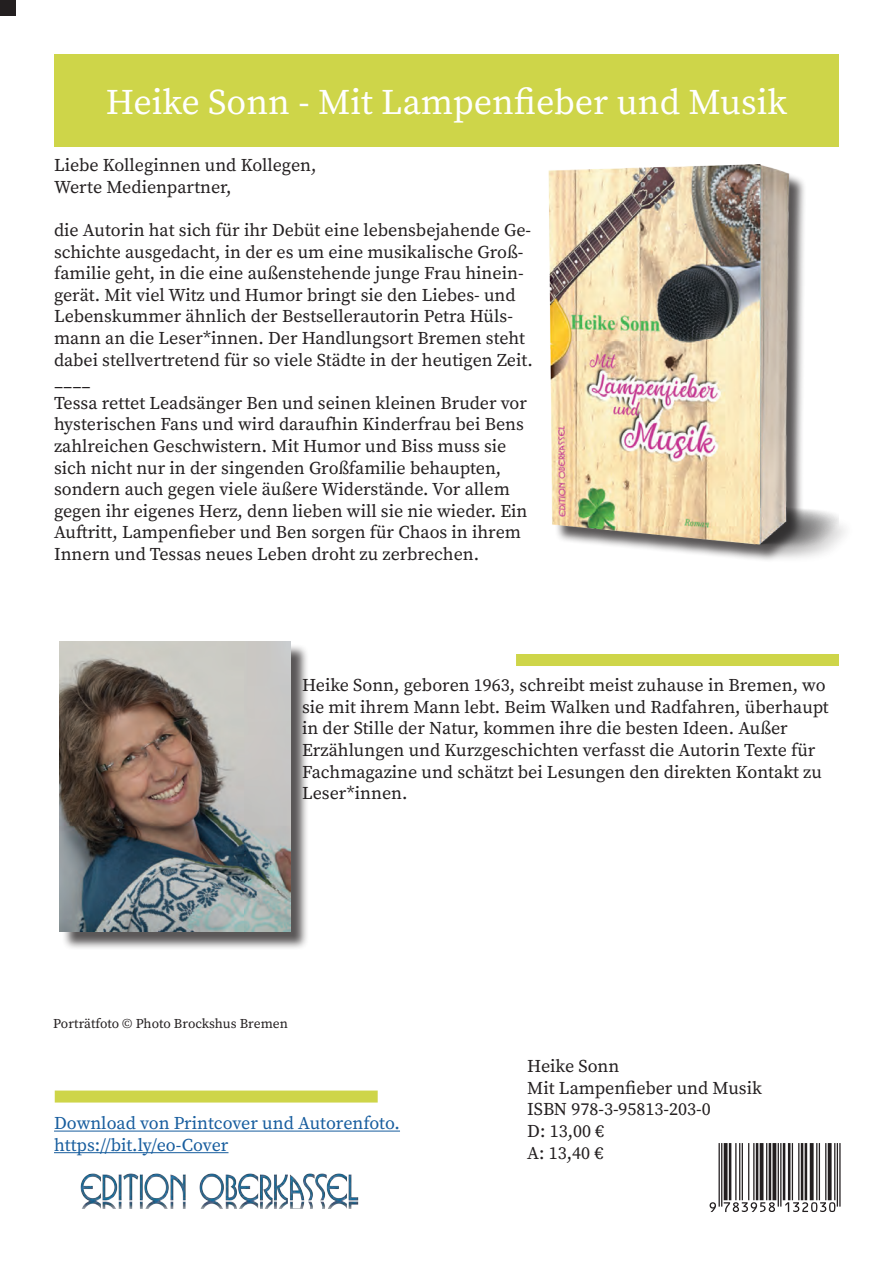
<style>
.page{position:relative;width:893px;height:1263px;background:#fff}
.page>*{position:absolute;margin:0;border:0;box-sizing:border-box;transform-origin:0 0}
.t1{font:36px "Source Serif Pro";color:#fff}
.t2{font:18px/21.6px "Source Serif Pro";color:#231f20}
.t3{font:18px/21.6px "Source Serif Pro";color:#175d9e}
.t4{font:13.5px "Source Serif Pro";color:#231f20}
</style>
<div class="page">
<div style="left:54px;top:54px;width:785px;height:93px;background:#ced549"></div>
<img style="left:80px;top:1173px;width:279px;height:36px">
<hr style="left:54px;top:1130px;width:346px;height:1px;background:#175d9e">
<hr style="left:54px;top:1152px;width:174px;height:1px;background:#175d9e">
<div style="left:516px;top:654px;width:323px;height:12px;background:#ced549"></div>
<div style="left:55px;top:1090px;width:323px;height:12px;background:#ced549"></div>
<div style="left:0;top:0;width:15px;height:15px;background:#231f20"></div>
<hr style="left:839px;top:1143px;width:2px;height:63px;background:#231f20">
<hr style="left:837px;top:1143px;width:1px;height:63px;background:#231f20">
<hr style="left:834px;top:1143px;width:1px;height:57px;background:#231f20">
<svg style="left:828px;top:1143px;width:4px;height:57px"></svg>
<hr style="left:825px;top:1143px;width:1px;height:57px;background:#231f20">
<hr style="left:819px;top:1143px;width:1px;height:57px;background:#231f20">
<hr style="left:816px;top:1143px;width:1px;height:57px;background:#231f20">
<svg style="left:810px;top:1143px;width:4px;height:57px"></svg>
<hr style="left:805px;top:1143px;width:2px;height:57px;background:#231f20">
<hr style="left:801px;top:1143px;width:2px;height:57px;background:#231f20">
<hr style="left:798px;top:1143px;width:1px;height:57px;background:#231f20">
<hr style="left:792px;top:1143px;width:1px;height:57px;background:#231f20">
<hr style="left:788px;top:1143px;width:2px;height:57px;background:#231f20">
<hr style="left:783px;top:1143px;width:2px;height:57px;background:#231f20">
<hr style="left:780px;top:1143px;width:1px;height:63px;background:#231f20">
<hr style="left:778px;top:1143px;width:1px;height:63px;background:#231f20">
<svg style="left:772px;top:1143px;width:4px;height:57px"></svg>
<hr style="left:769px;top:1143px;width:2px;height:57px;background:#231f20">
<hr style="left:766px;top:1143px;width:1px;height:57px;background:#231f20">
<hr style="left:760px;top:1143px;width:3px;height:57px;background:#231f20">
<hr style="left:756px;top:1143px;width:2px;height:57px;background:#231f20">
<hr style="left:753px;top:1143px;width:1px;height:57px;background:#231f20">
<hr style="left:748px;top:1143px;width:1px;height:57px;background:#231f20">
<hr style="left:742px;top:1143px;width:1px;height:57px;background:#231f20">
<hr style="left:739px;top:1143px;width:1px;height:57px;background:#231f20">
<hr style="left:735px;top:1143px;width:1px;height:57px;background:#231f20">
<hr style="left:729px;top:1143px;width:2px;height:57px;background:#231f20">
<hr style="left:724px;top:1143px;width:3px;height:57px;background:#231f20">
<hr style="left:721px;top:1143px;width:1px;height:63px;background:#231f20">
<hr style="left:718px;top:1143px;width:2px;height:63px;background:#231f20">
<svg style="left:709px;top:1202px;width:126px;height:10px"></svg>
<img style="left:548px;top:164px;width:290px;height:391px">
<div style="left:61px;top:644px;width:248px;height:306px;background:#231f20;opacity:.75"></div>
<img style="left:59px;top:642px;width:231px;height:290px">
<h1 class="t1" style="left:106px;top:80px;width:683px">Heike Sonn - Mit Lampenfieber und Musik</h1>
<p class="t2" style="left:54px;top:155px;width:264px">Liebe Kolleginnen und Kollegen,<br>Werte Medienpartner,</p>
<p class="t2" style="left:54px;top:220px;width:480px">die Autorin hat sich für ihr Debüt eine lebensbejahende Ge&shy;schichte ausgedacht, in der es um eine musikalische Groß&shy;familie geht, in die eine außenstehende junge Frau hinein&shy;gerät. Mit viel Witz und Humor bringt sie den Liebes- und Lebenskummer ähnlich der Bestsellerautorin Petra Hüls&shy;mann an die Leser*innen. Der Handlungsort Bremen steht dabei stellvertretend für so viele Städte in der heutigen Zeit. ____<br>Tessa rettet Leadsänger Ben und seinen kleinen Bruder vor hysterischen Fans und wird daraufhin Kinderfrau bei Bens zahlreichen Geschwistern. Mit Humor und Biss muss sie sich nicht nur in der singenden Großfamilie behaupten, sondern auch gegen viele äußere Widerstände. Vor allem gegen ihr eigenes Herz, denn lieben will sie nie wieder. Ein Auftritt, Lampenfieber und Ben sorgen für Chaos in ihrem Innern und Tessas neues Leben droht zu zerbrechen.</p>
<p class="t2" style="left:302px;top:675px;width:528px">Heike Sonn, geboren 1963, schreibt meist zuhause in Bremen, wo sie mit ihrem Mann lebt. Beim Walken und Radfahren, überhaupt in der Stille der Natur, kommen ihre die besten Ideen. Außer Erzählungen und Kurzgeschichten verfasst die Autorin Texte für Fachmagazine und schätzt bei Lesungen den direkten Kontakt zu Leser*innen.</p>
<p class="t4" style="left:53px;top:1016px;width:236px">Porträtfoto © Photo Brockshus Bremen</p>
<p class="t3" style="left:54px;top:1113px;width:347px">Download von Printcover und Autorenfoto. https://bit.ly/eo-Cover</p>
<p class="t2" style="left:527px;top:1056px;width:236px">Heike Sonn<br>Mit Lampenfieber und Musik<br>ISBN 978-3-95813-203-0<br>D: 13,00 €<br>A: 13,40 €</p>
</div>
